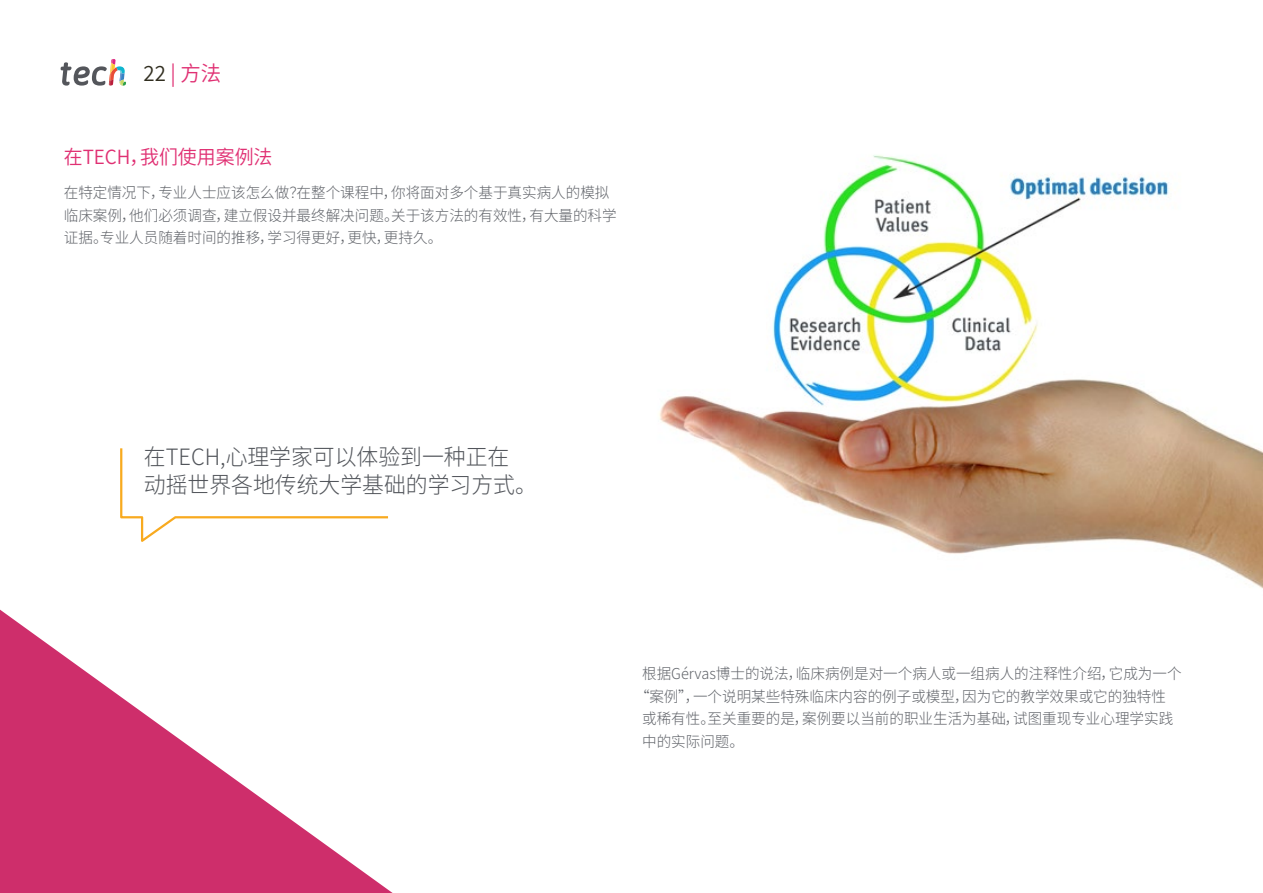
<style>
.page{position:relative;width:1263px;height:893px;background:#fff}
.page>*{position:absolute;margin:0;border:0;box-sizing:border-box;transform-origin:0 0}
.t1{font:300 22.5px/28.5px "Source Han Sans CN";color:#52555b}
.t2{font:21px "Source Han Sans CN";color:#e03073}
.t3{font:19.5px "Source Han Sans CN";color:#e03073}
.t4{font:300 15px/22.5px "Source Han Sans CN";color:#61646a}
.s1{color:#312e20}
</style>
<div class="page">
<img style="left:659px;top:155px;width:604px;height:434px">
<svg style="left:61px;top:59px;width:65px;height:27px"></svg>
<svg style="left:120px;top:448px;width:268px;height:94px"></svg>
<svg style="left:0;top:610px;width:393px;height:283px;fill:#ce2f6b"></svg>
<h2 class="t2" style="left:144px;top:61px;width:79px"><span class="s1">22</span> | 方法</h2>
<h3 class="t3" style="left:64px;top:146px;width:210px">在TECH，我们使用案例法</h3>
<p class="t4" style="left:64px;top:182px;width:554px">在特定情况下，专业人士应该怎么做？在整个课程中，你将面对多个基于真实病人的模拟临床案例，他们必须调查，建立假设并最终解决问题。关于该方法的有效性，有大量的科学证据。专业人员随着时间的推移，学习得更好，更快，更持久。</p>
<h1 class="t1" style="left:144px;top:443px;width:395px">在TECH,心理学家可以体验到一种正在<br>动摇世界各地传统大学基础的学习方式。</h1>
<p class="t4" style="left:642px;top:663px;width:541px">根据Gérvas博士的说法，临床病例是对一个病人或一组病人的注释性介绍，它成为一个</p>
<p class="t4" style="left:635px;top:685px;width:532px">“案例”，一个说明某些特殊临床内容的例子或模型，因为它的教学效果或它的独特性</p>
<p class="t4" style="left:642px;top:708px;width:533px">或稀有性。至关重要的是，案例要以当前的职业生活为基础，试图重现专业心理学实践</p>
<p class="t4" style="left:642px;top:730px;width:104px">中的实际问题。</p>
</div>
